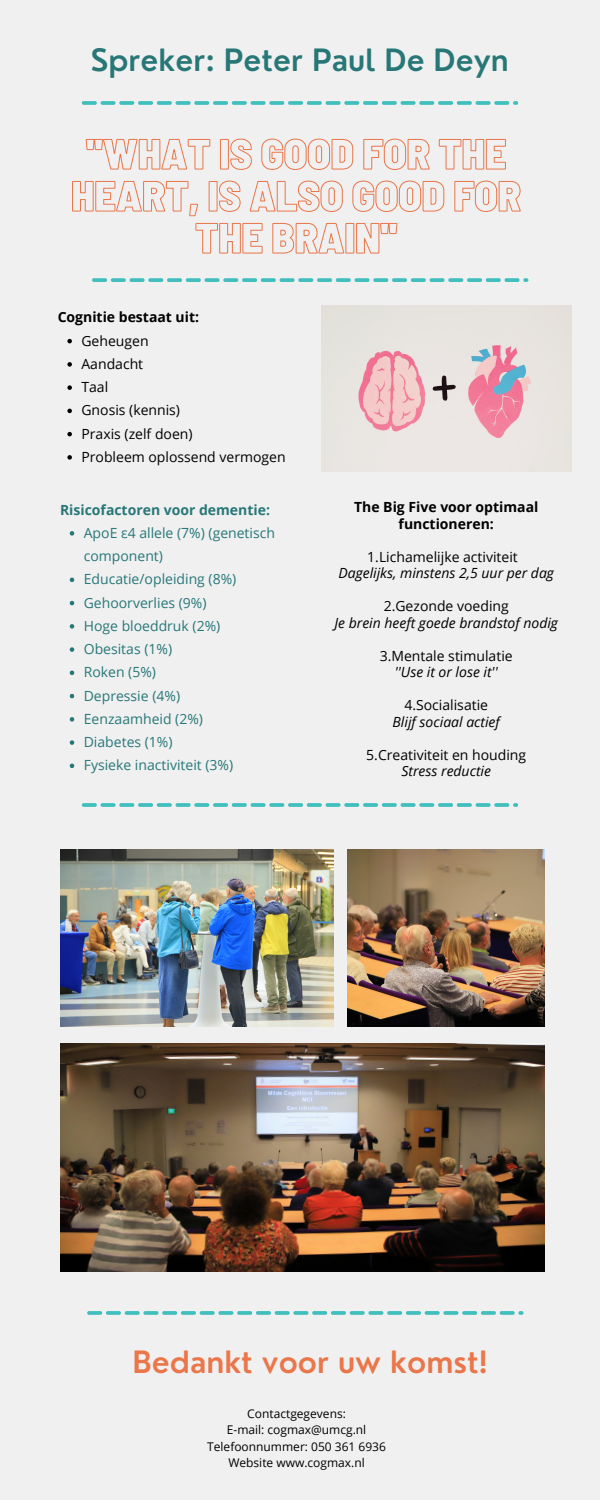
<style>
.page{position:relative;width:600px;height:1500px;background:#f0f0f1}
.page>*{position:absolute;margin:0;border:0;box-sizing:border-box;transform-origin:0 0}
.t1{font:600 30px "Nourd";color:#287777}
.t2{font:600 30px "Nourd";color:#ea7649}
.t3{font:14px/23.2px "Open Sans";color:#287777}
.t4{font:14px "Open Sans";color:#000}
.t5{font:italic 14px "Open Sans";color:#000}
.t6{font:700 14px/16.5px "Open Sans";color:#000;text-align:center}
.t7{font:700 14px "Open Sans";color:#287777}
.t8{font:12px "Open Sans";color:#000}
</style>
<div class="page">
<svg style="left:82px;top:101px;width:436px;height:4px"></svg>
<img style="left:60px;top:1044px;width:484px;height:228px">
<svg style="left:92px;top:278px;width:436px;height:4px"></svg>
<svg style="left:82px;top:803px;width:436px;height:4px"></svg>
<svg style="left:87px;top:1311px;width:437px;height:4px"></svg>
<img style="left:321px;top:305px;width:251px;height:167px">
<img style="left:60px;top:850px;width:274px;height:177px">
<img style="left:348px;top:850px;width:196px;height:177px">
<svg style="left:70px;top:531px;width:4px;height:5px"></svg>
<svg style="left:70px;top:578px;width:4px;height:4px"></svg>
<svg style="left:70px;top:601px;width:4px;height:4px"></svg>
<svg style="left:70px;top:624px;width:4px;height:5px"></svg>
<svg style="left:70px;top:647px;width:4px;height:5px"></svg>
<svg style="left:70px;top:671px;width:4px;height:4px"></svg>
<svg style="left:70px;top:694px;width:4px;height:4px"></svg>
<svg style="left:70px;top:717px;width:4px;height:5px"></svg>
<svg style="left:70px;top:740px;width:4px;height:5px"></svg>
<svg style="left:70px;top:764px;width:4px;height:4px"></svg>
<svg style="left:67px;top:339px;width:5px;height:4px"></svg>
<svg style="left:67px;top:362px;width:5px;height:5px"></svg>
<svg style="left:67px;top:385px;width:5px;height:5px"></svg>
<svg style="left:67px;top:409px;width:5px;height:4px"></svg>
<svg style="left:67px;top:432px;width:5px;height:4px"></svg>
<svg style="left:67px;top:455px;width:5px;height:5px"></svg>
<svg style="left:72px;top:138px;width:449px;height:116px"></svg>
<p class="t1" style="left:91px;top:41px;width:420px">Spreker: Peter Paul De Deyn</p>
<p class="t6" style="left:58px;top:309px;width:143px">Cognitie bestaat uit:</p>
<p class="t4" style="left:81px;top:331px;width:69px">Geheugen</p>
<p class="t4" style="left:81px;top:354px;width:63px">Aandacht</p>
<p class="t4" style="left:81px;top:377px;width:28px">Taal</p>
<p class="t4" style="left:81px;top:400px;width:100px">Gnosis (kennis)</p>
<p class="t4" style="left:81px;top:424px;width:113px">Praxis (zelf doen)</p>
<p class="t4" style="left:81px;top:447px;width:206px">Probleem oplossend vermogen</p>
<p class="t7" style="left:60px;top:500px;width:212px">Risicofactoren voor dementie:</p>
<p class="t3" style="left:84px;top:521px;width:193px">ApoE ε4 allele (7%) (genetisch component)</p>
<p class="t3" style="left:84px;top:567px;width:154px">Educatie/opleiding (8%)</p>
<p class="t3" style="left:84px;top:591px;width:124px">Gehoorverlies (9%)</p>
<p class="t3" style="left:84px;top:614px;width:138px">Hoge bloeddruk (2%)</p>
<p class="t3" style="left:84px;top:637px;width:90px">Obesitas (1%)</p>
<p class="t3" style="left:84px;top:660px;width:74px">Roken (5%)</p>
<p class="t3" style="left:84px;top:684px;width:98px">Depressie (4%)</p>
<p class="t3" style="left:84px;top:707px;width:121px">Eenzaamheid (2%)</p>
<p class="t3" style="left:84px;top:730px;width:90px">Diabetes (1%)</p>
<p class="t3" style="left:84px;top:753px;width:151px">Fysieke inactiviteit (3%)</p>
<p class="t6" style="left:354px;top:499px;width:186px">The Big Five voor optimaal functioneren:</p>
<p class="t4" style="left:367px;top:547px;width:152px">1.Lichamelijke activiteit</p>
<p class="t5" style="left:339px;top:564px;width:217px">Dagelijks, minstens 2,5 uur per dag</p>
<p class="t4" style="left:384px;top:597px;width:127px">2.Gezonde voeding</p>
<p class="t5" style="left:335px;top:613px;width:225px">Je brein heeft goede brandstof nodig</p>
<p class="t4" style="left:380px;top:646px;width:134px">3.Mentale stimulatie</p>
<p class="t5" style="left:395px;top:663px;width:104px">''Use it or lose it''</p>
<p class="t4" style="left:404px;top:696px;width:85px">4.Socialisatie</p>
<p class="t5" style="left:393px;top:712px;width:109px">Blijf sociaal actief</p>
<p class="t4" style="left:366px;top:745px;width:161px">5.Creativiteit en houding</p>
<p class="t5" style="left:402px;top:762px;width:91px">Stress reductie</p>
<p class="t2" style="left:132px;top:1343px;width:357px">Bedankt voor uw komst!</p>
<p class="t8" style="left:247px;top:1405px;width:100px">Contactgegevens:</p>
<p class="t8" style="left:227px;top:1422px;width:141px">E-mail: cogmax@umcg.nl</p>
<p class="t8" style="left:207px;top:1438px;width:180px">Telefoonnummer: 050 361 6936</p>
<p class="t8" style="left:228px;top:1455px;width:138px">Website www.cogmax.nl</p>
</div>
